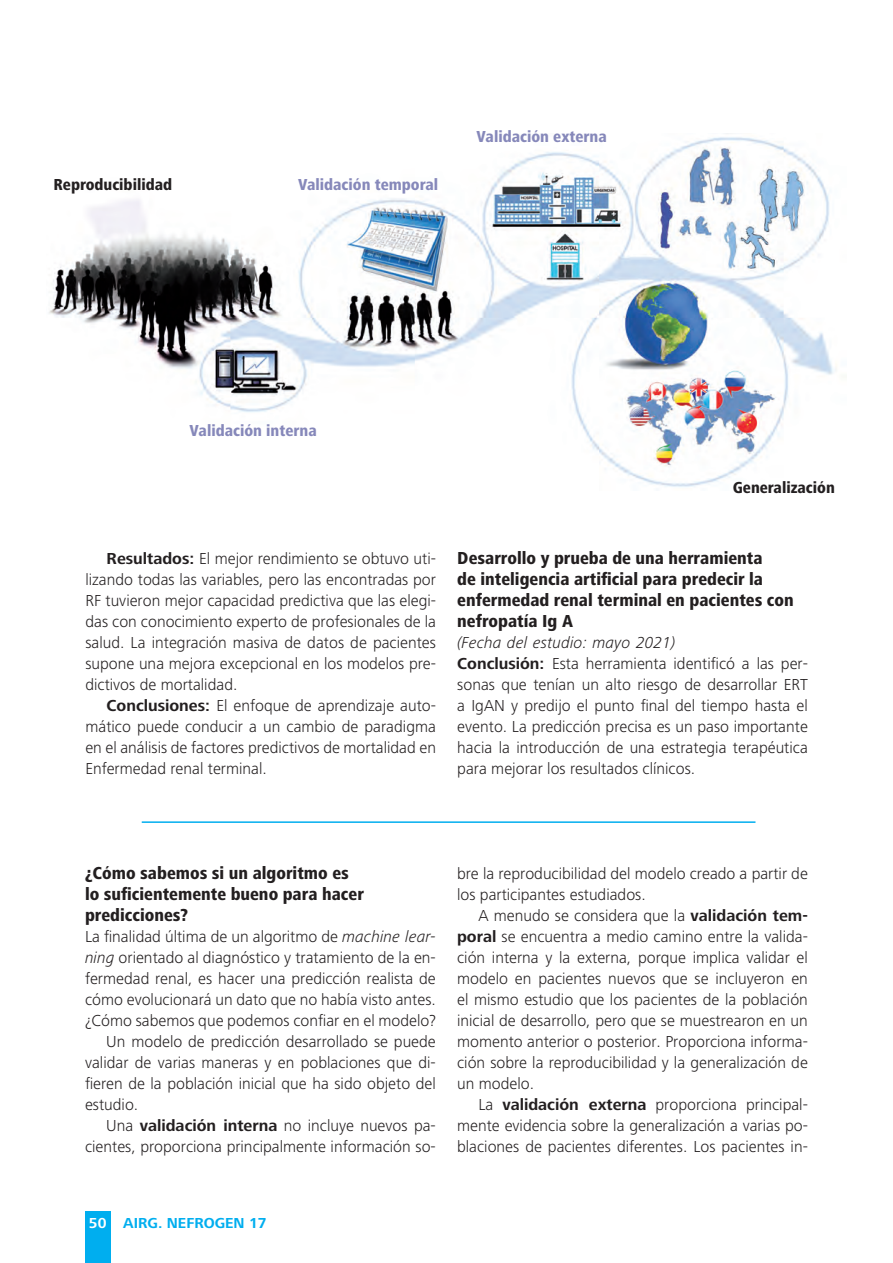
<style>
.page{position:relative;width:893px;height:1263px;background:#fff}
.page>*{position:absolute;margin:0;border:0;box-sizing:border-box;transform-origin:0 0}
.t1{font:800 condensed 18px/21px "Frutiger Next LT";color:#231f20}
.t2{font:300 16.5px/21px "Frutiger Next LT";color:#231f20;text-align:justify}
.t3{font:800 condensed 16.5px "Frutiger Next LT";color:#8688ba}
.t4{font:800 condensed 16.5px "Frutiger Next LT";color:#231f20}
.t5{font:italic 300 16.5px "Frutiger Next LT";color:#231f20}
.t6{font:700 15px "Frutiger Next LT";color:#00aeef}
.s1{font-weight:700}
.s2{font-style:italic}
.s3{color:#fff}
</style>
<div class="page">
<img style="left:49px;top:137px;width:785px;height:350px">
<hr style="left:142px;top:821px;width:613px;height:2px;background:#00aeef">
<div style="left:85px;top:1212px;width:26px;height:51px;background:#00aeef"></div>
<p class="t4" style="left:54px;top:175px;width:120px">Reproducibilidad</p>
<p class="t3" style="left:298px;top:175px;width:142px">Validación temporal</p>
<p class="t3" style="left:477px;top:127px;width:132px">Validación externa</p>
<p class="t3" style="left:190px;top:421px;width:129px">Validación interna</p>
<p class="t4" style="left:733px;top:478px;width:104px">Generalización</p>
<p class="t2" style="left:85px;top:548px;width:352px;text-indent:21px"><span class="s1">Resultados:</span> El mejor rendimiento se obtuvo uti&shy;lizando todas las variables, pero las encontradas por RF tuvieron mejor capacidad predictiva que las elegi&shy;das con conocimiento experto de profesionales de la salud. La integración masiva de datos de pacientes supone una mejora excepcional en los modelos pre&shy;dictivos de mortalidad.</p>
<p class="t2" style="left:85px;top:695px;width:352px;text-indent:21px"><span class="s1">Conclusiones:</span> El enfoque de aprendizaje auto&shy;mático puede conducir a un cambio de paradigma en el análisis de factores predictivos de mortalidad en Enfermedad renal terminal.</p>
<p class="t1" style="left:457px;top:548px;width:338px">Desarrollo y prueba de una herramienta<br>de inteligencia artificial para predecir la enfermedad renal terminal en pacientes con nefropatía Ig A</p>
<p class="t5" style="left:457px;top:634px;width:220px">(Fecha del estudio: mayo 2021)</p>
<p class="t2" style="left:457px;top:653px;width:352px"><span class="s1">Conclusión:</span> Esta herramienta identificó a las per&shy;sonas que tenían un alto riesgo de desarrollar ERT a IgAN y predijo el punto final del tiempo hasta el evento. La predicción precisa es un paso importante hacia la introducción de una estrategia terapéutica para mejorar los resultados clínicos.</p>
<p class="t1" style="left:85px;top:863px;width:280px">¿Cómo sabemos si un algoritmo es lo suficientemente bueno para hacer predicciones?</p>
<p class="t2" style="left:85px;top:926px;width:352px">La finalidad última de un algoritmo de <span class="s2">machine lear&shy;ning</span> orientado al diagnóstico y tratamiento de la en&shy;fermedad renal, es hacer una predicción realista de cómo evolucionará un dato que no había visto antes. ¿Cómo sabemos que podemos confiar en el modelo?</p>
<p class="t2" style="left:85px;top:1031px;width:352px;text-indent:21px">Un modelo de predicción desarrollado se puede validar de varias maneras y en poblaciones que di&shy;fieren de la población inicial que ha sido objeto del estudio.</p>
<p class="t2" style="left:85px;top:1115px;width:352px;text-align:right">Una <span class="s1">validación interna</span> no incluye nuevos pa&shy;cientes, proporciona principalmente información so-</p>
<p class="t2" style="left:457px;top:863px;width:352px">bre la reproducibilidad del modelo creado a partir de los participantes estudiados.</p>
<p class="t2" style="left:457px;top:905px;width:352px;text-indent:21px">A menudo se considera que la <span class="s1">validación tem&shy;poral</span> se encuentra a medio camino entre la valida&shy;ción interna y la externa, porque implica validar el modelo en pacientes nuevos que se incluyeron en el mismo estudio que los pacientes de la población inicial de desarrollo, pero que se muestrearon en un momento anterior o posterior. Proporciona informa&shy;ción sobre la reproducibilidad y la generalización de un modelo.</p>
<p class="t2" style="left:457px;top:1094px;width:352px;text-indent:21px">La <span class="s1">validación externa</span> proporciona principal&shy;mente evidencia sobre la generalización a varias po&shy;blaciones de pacientes diferentes. Los pacientes in-</p>
<p class="t6" style="left:89px;top:1214px;width:179px"><span class="s3">50</span> AIRG. NEFROGEN 17</p>
</div>
